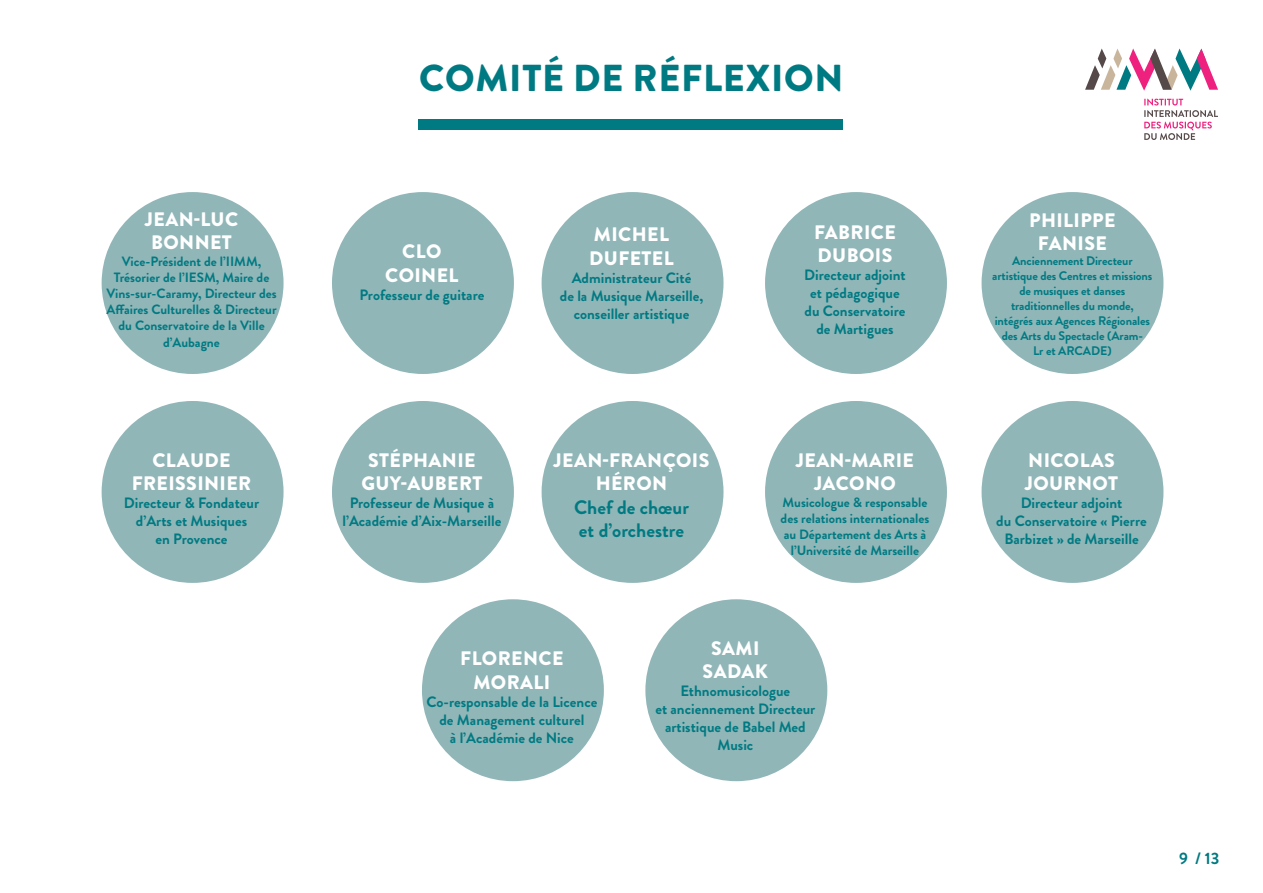
<style>
.page{position:relative;width:1263px;height:893px;background:#fff}
.page>*{position:absolute;margin:0;border:0;box-sizing:border-box;transform-origin:0 0}
.t1{font:900 37.5px "Brandon Grotesque";letter-spacing:.02em;color:#007a82}
.t2{font:900 19.5px/23.4px "Brandon Grotesque";letter-spacing:.02em;color:#fff;text-align:center}
.t3{font:700 19.5px "Brandon Grotesque";color:#007a82}
.t4{font:700 16.5px "Brandon Grotesque";color:#007a82}
.t5{font:700 15px/18px "Brandon Grotesque";color:#007a82;text-align:center}
.t6{font:700 13.5px/16.2px "Brandon Grotesque";color:#007a82;text-align:center}
.t7{font:700 12.45px/15px "Brandon Grotesque";letter-spacing:-.01em;color:#007a82;text-align:center}
</style>
<div class="page">
<svg style="left:1144px;top:99px;width:74px;height:41px"></svg>
<svg style="left:1085px;top:49px;width:133px;height:42px"></svg>
<div style="left:418px;top:119px;width:425px;height:10px;background:#007a82"></div>
<div style="left:332px;top:192px;width:182px;height:182px;background:#91b6b8;border-radius:50%"></div>
<div style="left:332px;top:401px;width:182px;height:182px;background:#91b6b8;border-radius:50%"></div>
<div style="left:542px;top:192px;width:181px;height:182px;background:#91b6b8;border-radius:50%"></div>
<div style="left:542px;top:401px;width:181px;height:182px;background:#91b6b8;border-radius:50%"></div>
<div style="left:422px;top:599px;width:182px;height:182px;background:#91b6b8;border-radius:50%"></div>
<div style="left:981px;top:192px;width:182px;height:182px;background:#91b6b8;border-radius:50%"></div>
<div style="left:981px;top:401px;width:182px;height:182px;background:#91b6b8;border-radius:50%"></div>
<div style="left:102px;top:192px;width:182px;height:182px;background:#91b6b8;border-radius:50%"></div>
<div style="left:102px;top:401px;width:182px;height:182px;background:#91b6b8;border-radius:50%"></div>
<div style="left:765px;top:192px;width:182px;height:182px;background:#91b6b8;border-radius:50%"></div>
<div style="left:765px;top:401px;width:182px;height:182px;background:#91b6b8;border-radius:50%"></div>
<div style="left:645px;top:599px;width:182px;height:182px;background:#91b6b8;border-radius:50%"></div>
<p class="t2" style="left:145px;top:208px;width:95px">JEAN-LUC</p>
<p class="t2" style="left:151px;top:231px;width:82px">BONNET</p>
<p class="t6" style="left:106px;top:253px;width:172px">Vice-Président de l’IIMM,<br>Trésorier de l’IESM, Maire de<br>Vins-sur-Caramy, Directeur des<br>Affaires Culturelles &amp; Directeur du Conservatoire de la Ville d’Aubagne</p>
<p class="t2" style="left:152px;top:449px;width:80px">CLAUDE</p>
<p class="t2" style="left:132px;top:472px;width:121px">FREISSINIER</p>
<p class="t5" style="left:124px;top:494px;width:137px">Directeur &amp; Fondateur d’Arts et Musiques</p>
<p class="t5" style="left:156px;top:530px;width:74px">en Provence</p>
<p class="t1" style="left:419px;top:51px;width:426px">COMITÉ DE RÉFLEXION</p>
<p class="t2" style="left:402px;top:240px;width:41px">CLO</p>
<p class="t2" style="left:385px;top:263px;width:75px">COINEL</p>
<p class="t5" style="left:359px;top:286px;width:126px">Professeur de guitare</p>
<p class="t2" style="left:361px;top:449px;width:123px">STÉPHANIE<br>GUY-AUBERT</p>
<p class="t5" style="left:342px;top:494px;width:160px">Professeur de Musique à l’Académie d’Aix-Marseille</p>
<p class="t2" style="left:589px;top:223px;width:86px;text-align:left">MICHEL<br>DUFETEL</p>
<p class="t5" style="left:560px;top:269px;width:145px">Administrateur Cité<br>de la Musique Marseille, conseiller artistique</p>
<p class="t2" style="left:554px;top:449px;width:157px">JEAN-FRANÇOIS<br>HÉRON</p>
<p class="t3" style="left:574px;top:493px;width:116px">Chef de chœur</p>
<p class="t3" style="left:579px;top:517px;width:107px">et d’orchestre</p>
<p class="t2" style="left:814px;top:221px;width:83px">FABRICE</p>
<p class="t2" style="left:817px;top:244px;width:76px">DUBOIS</p>
<p class="t5" style="left:804px;top:266px;width:103px">Directeur adjoint</p>
<p class="t5" style="left:810px;top:284px;width:91px">et pédagogique</p>
<p class="t5" style="left:804px;top:302px;width:102px">du Conservatoire</p>
<p class="t5" style="left:816px;top:320px;width:79px">de Martigues</p>
<p class="t2" style="left:796px;top:449px;width:120px">JEAN-MARIE</p>
<p class="t2" style="left:814px;top:472px;width:83px">JACONO</p>
<p class="t6" style="left:780px;top:494px;width:150px">Musicologue &amp; responsable des relations internationales au Département des Arts à l’Université de Marseille</p>
<p class="t2" style="left:460px;top:647px;width:105px">FLORENCE</p>
<p class="t2" style="left:473px;top:671px;width:78px">MORALI</p>
<p class="t5" style="left:426px;top:693px;width:172px">Co-responsable de la Licence de Management culturel</p>
<p class="t5" style="left:450px;top:729px;width:125px">à l’Académie de Nice</p>
<p class="t2" style="left:711px;top:636px;width:50px">SAMI</p>
<p class="t2" style="left:703px;top:660px;width:67px">SADAK</p>
<p class="t5" style="left:655px;top:682px;width:161px">Ethnomusicologue<br>et anciennement Directeur artistique de Babel Med<br>Music</p>
<p class="t2" style="left:1029px;top:209px;width:88px">PHILIPPE</p>
<p class="t2" style="left:1038px;top:232px;width:70px">FANISE</p>
<p class="t7" style="left:992px;top:254px;width:162px">Anciennement Directeur artistique des Centres et missions de musiques et danses traditionnelles du monde,</p>
<p class="t7" style="left:995px;top:314px;width:157px">intégrés aux Agences Régionales des Arts du Spectacle (Aram-<br>Lr et ARCADE)</p>
<p class="t2" style="left:1028px;top:449px;width:88px">NICOLAS</p>
<p class="t2" style="left:1025px;top:472px;width:95px">JOURNOT</p>
<p class="t5" style="left:996px;top:494px;width:152px">Directeur adjoint<br>du Conservatoire « Pierre<br>Barbizet » de Marseille</p>
<p class="t4" style="left:1179px;top:847px;width:42px">9 / 13</p>
</div>
